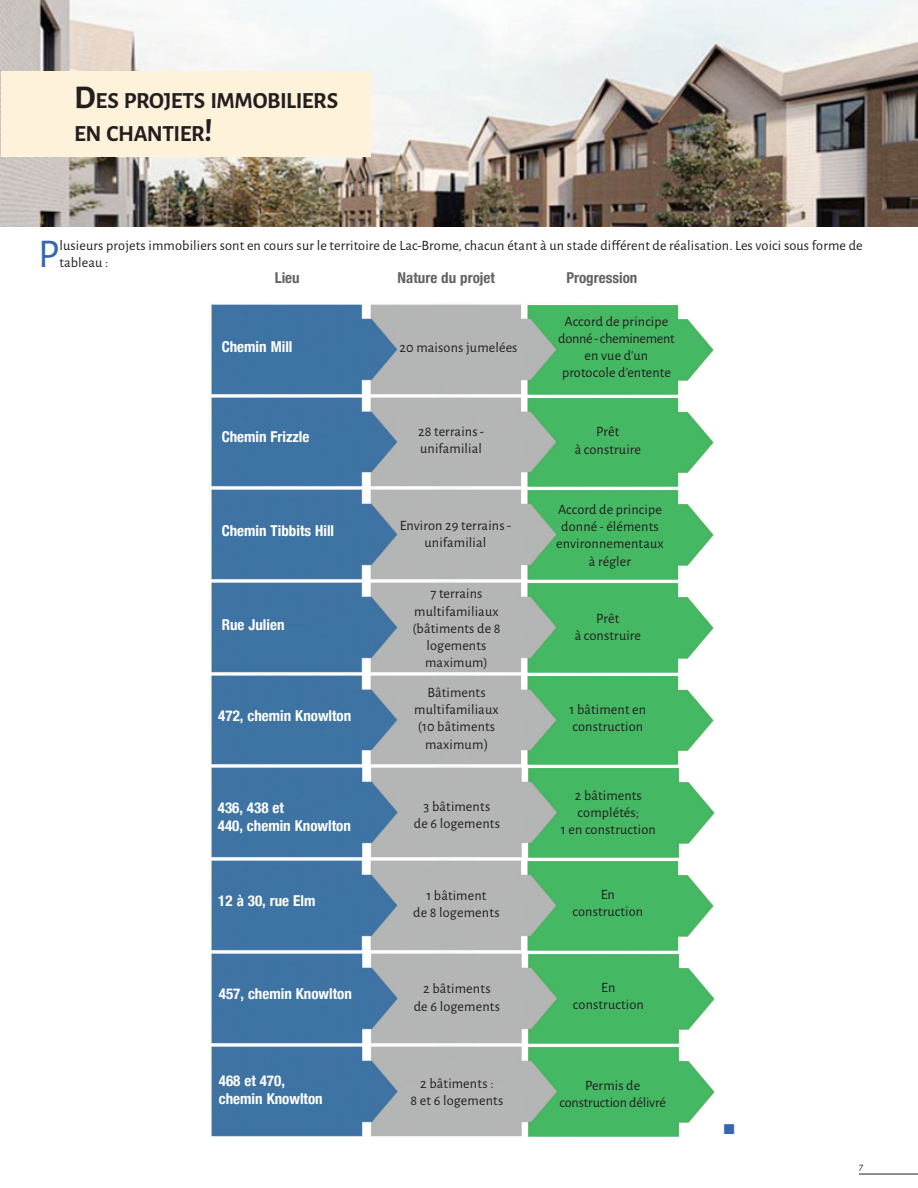
<style>
.page{position:relative;width:918px;height:1188px;background:#fff}
.page>*{position:absolute;margin:0;border:0;box-sizing:border-box;transform-origin:0 0}
.t1{font:40.95px "Alegreya Sans";color:#3566b1}
.t2{font:700 23.1px/33px "Alegreya Sans";letter-spacing:-.02em;color:#231f20}
.t3{font:700 condensed 15px/18px "Helvetica Neue";color:#fff}
.t4{font:700 condensed 15px "Helvetica Neue";color:#636366}
.t5{font:14.25px/17.1px "Alegreya Sans";letter-spacing:.01em;color:#231f20;text-align:center}
.t6{font:14.25px/17.1px "Alegreya Sans";letter-spacing:-.01em;color:#231f20;text-align:center}
.t7{font:14.25px "Zapf Dingbats ITC";color:#3566b1}
.t8{font:italic 10.5px "Alegreya Sans";color:#231f20}
.s1{font-size:33px}
.s2{font-family:"Franklin Gothic";font-size:15px}
</style>
<div class="page">
<hr style="left:859px;top:1174px;width:59px;height:1px;background:#231f20">
<img style="left:0;top:0;width:918px;height:226px">
<div style="left:1px;top:72px;width:370px;height:85px;background:#fef2da"></div>
<img style="left:211px;top:304px;width:504px;height:833px">
<h2 class="t2" style="left:74px;top:82px;width:266px"><span class="s1">D</span> ES PROJETS IMMOBILIERS<br>EN CHANTIER<span class="s1">!</span></h2>
<h1 class="t1" style="left:38px;top:226px;width:23px">P</h1>
<p class="t5" style="left:59px;top:236px;width:805px;text-align:left">lusieurs projets immobiliers sont en cours sur le territoire de Lac-Brome, chacun étant à un stade différent de réalisation. Les voici sous forme de tableau :</p>
<p class="t4" style="left:275px;top:265px;width:26px">Lieu</p>
<p class="t4" style="left:398px;top:265px;width:99px">Nature du projet</p>
<p class="t4" style="left:566px;top:265px;width:73px">Progression</p>
<p class="t3" style="left:222px;top:337px;width:72px">Chemin Mill</p>
<p class="t5" style="left:400px;top:338px;width:119px">20 maisons jumelées</p>
<p class="t5" style="left:558px;top:312px;width:118px">Accord de principe donné - cheminement en vue d’un protocole d’entente</p>
<p class="t3" style="left:222px;top:427px;width:89px">Chemin Frizzle</p>
<p class="t5" style="left:418px;top:422px;width:68px;text-align:left">28 terrains - unifamilial</p>
<p class="t5" style="left:575px;top:423px;width:68px">Prêt<br>à construire</p>
<p class="t3" style="left:222px;top:521px;width:114px">Chemin Tibbits Hill</p>
<p class="t5" style="left:400px;top:516px;width:113px">Environ 29 terrains - unifamilial</p>
<p class="t5" style="left:556px;top:500px;width:109px">Accord de principe donné - éléments environnementaux à régler</p>
<p class="t3" style="left:222px;top:615px;width:64px">Rue Julien</p>
<p class="t5" style="left:412px;top:585px;width:90px">7 terrains multifamiliaux (bâtiments de 8 logements maximum)</p>
<p class="t5" style="left:575px;top:609px;width:68px">Prêt<br>à construire</p>
<p class="t3" style="left:218px;top:705px;width:135px">472, chemin Knowlton</p>
<p class="t5" style="left:414px;top:683px;width:86px">Bâtiments multifamiliaux (10 bâtiments maximum<span class="s2">)</span></p>
<p class="t5" style="left:570px;top:700px;width:78px;text-align:left">1 bâtiment en construction</p>
<p class="t3" style="left:218px;top:798px;width:135px">436, 438 et<br>440, chemin Knowlton</p>
<p class="t5" style="left:414px;top:797px;width:88px">3 bâtiments<br>de 6 logements</p>
<p class="t5" style="left:561px;top:786px;width:96px">2 bâtiments complétés;<br>1 en construction</p>
<p class="t3" style="left:218px;top:891px;width:99px">12 à 30, rue Elm</p>
<p class="t5" style="left:413px;top:887px;width:88px">1 bâtiment<br>de 8 logements</p>
<p class="t5" style="left:572px;top:885px;width:72px">En construction</p>
<p class="t3" style="left:219px;top:984px;width:135px">457, chemin Knowlton</p>
<p class="t5" style="left:414px;top:980px;width:88px">2 bâtiments<br>de 6 logements</p>
<p class="t5" style="left:573px;top:978px;width:72px">En construction</p>
<p class="t3" style="left:219px;top:1071px;width:105px">468 et 470, chemin Knowlton</p>
<p class="t5" style="left:410px;top:1074px;width:95px">2 bâtiments :<br>8 et 6 logements</p>
<p class="t6" style="left:559px;top:1076px;width:108px">Permis de construction délivré</p>
<p class="t7" style="left:724px;top:1123px;width:12px">■</p>
<p class="t8" style="left:859px;top:1159px;width:6px">7</p>
</div>
